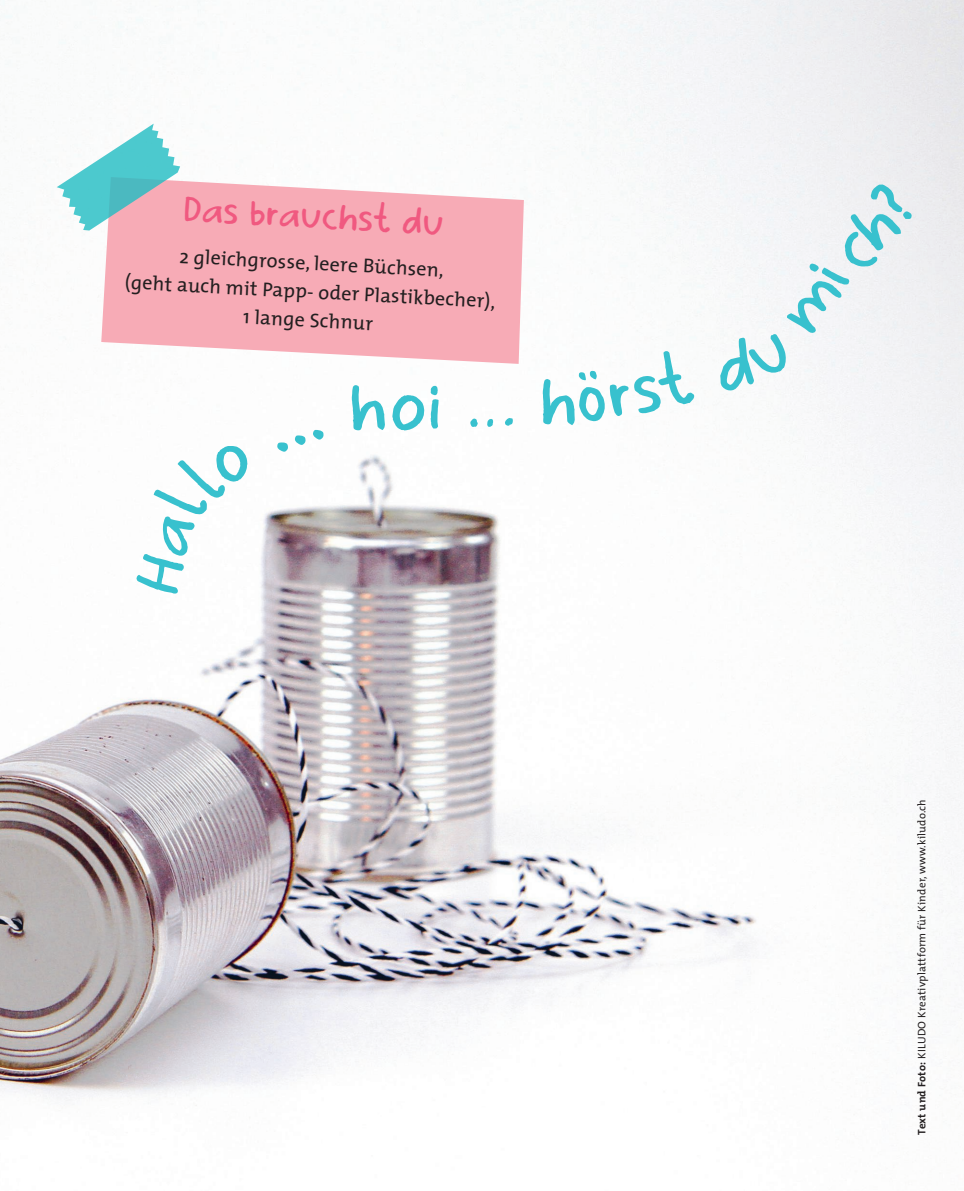
<style>
.page{position:relative;width:964px;height:1191px;background:#fff}
.page>*{position:absolute;margin:0;border:0;box-sizing:border-box;transform-origin:0 0}
.t1{font:700 44px "Vera";color:#f05980}
.t2{font:20px/28.4px "The Mix";color:#231f20;text-align:center}
.t3{font:11px "The Mix";letter-spacing:.02em;color:#231f20}
.s1{font-weight:700}
</style>
<div class="page">
<img style="left:0;top:0;width:964px;height:1106px">
<svg style="left:101px;top:177px;width:423px;height:187px;background:#f7b5bf"></svg>
<svg style="left:57px;top:124px;width:123px;height:106px"></svg>
<svg style="left:135px;top:439px;width:121px;height:157px"></svg>
<svg style="left:276px;top:428px;width:49px;height:26px"></svg>
<svg style="left:349px;top:382px;width:37px;height:51px"></svg>
<svg style="left:392px;top:385px;width:48px;height:46px"></svg>
<svg style="left:470px;top:417px;width:43px;height:11px"></svg>
<svg style="left:540px;top:346px;width:156px;height:80px"></svg>
<div style="left:712px;top:180px;width:205px;height:212px;background:#f4f4f7"></div>
<h1 class="t1" style="left:185px;top:188px;width:261px;rotate:3deg">Das brauchst du</h1>
<p class="t2" style="left:127px;top:238px;width:372px;rotate:3deg">2 gleichgrosse, leere Büchsen,<br>(geht auch mit Papp- oder Plastikbecher),<br>1 lange Schnur</p>
<p class="t3" style="left:912px;top:1135px;width:338px;rotate:-90deg"><span class="s1">Text und Foto:</span> KILUDO Kreativplattform für Kinder, www.kiludo.ch</p>
</div>
